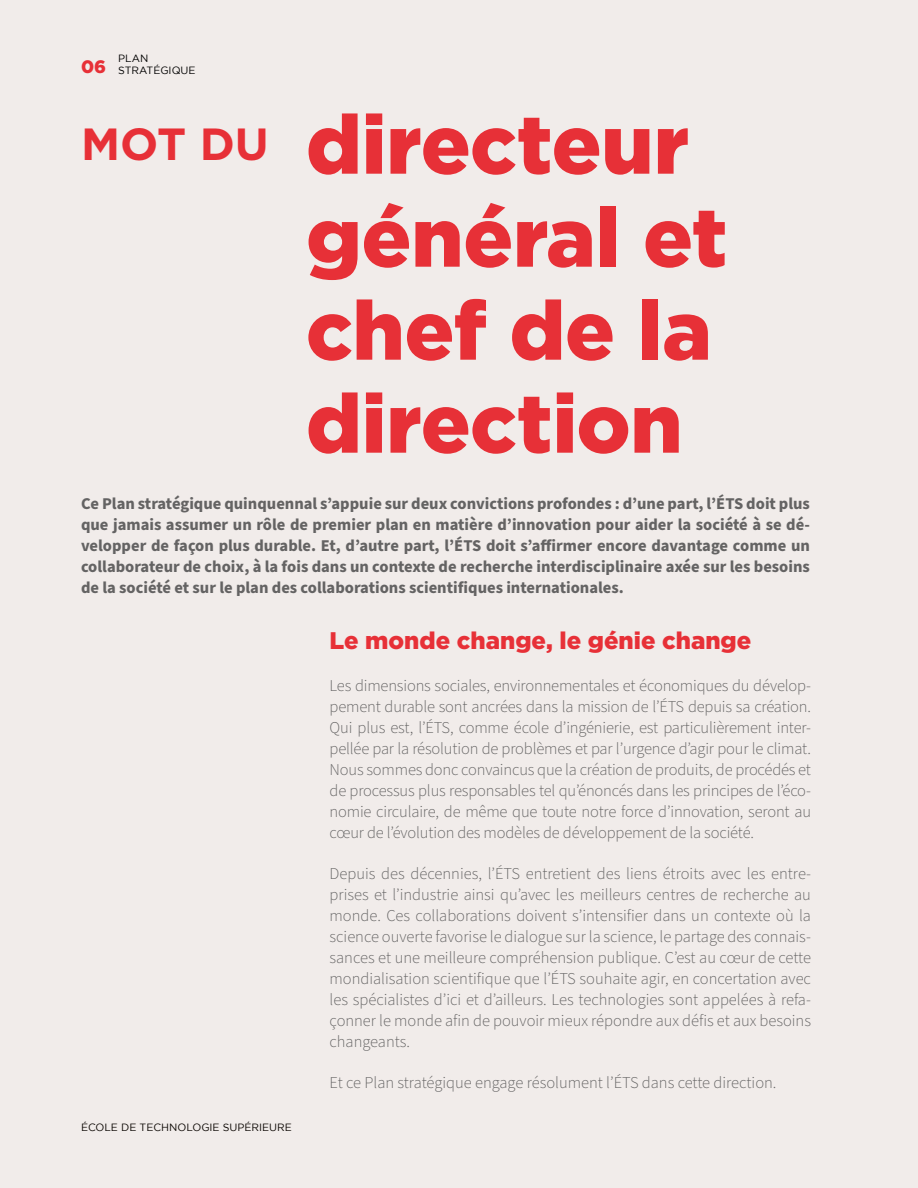
<style>
.page{position:relative;width:918px;height:1188px;background:#f1ecea}
.page>*{position:absolute;margin:0;border:0;box-sizing:border-box;transform-origin:0 0}
.t1{font:900 82.5px/93px "Gotham";letter-spacing:-.005em;color:#e73037}
.t2{font:700 45px "Gotham";color:#e73037}
.t3{font:900 24px "Gotham";color:#e73037}
.t4{font:900 18px "Gotham";color:#e73037}
.texte_régulier{font:300 16.5px/21px "Source Sans Pro";color:#646363;text-align:justify}
.texte_régulier-2{font:700 16.5px/21px "Source Sans Pro";color:#646363;text-align:justify}
.t5{font:10.5px "Gotham";color:#090400}
.t6{font:10.5px/12.6px "Gotham";color:#000}
</style>
<div class="page">
<p class="t4" style="left:81px;top:56px;width:27px">06</p>
<p class="t6" style="left:118px;top:51px;width:79px">PLAN<br>STRATÉGIQUE</p>
<h2 class="t2" style="left:81px;top:114px;width:189px">MOT DU</h2>
<h2 class="t1" style="left:306px;top:96px;width:423px">directeur général et chef de la direction</h2>
<p class="texte_régulier-2" style="left:81px;top:493px;width:731px">Ce Plan stratégique quinquennal s’appuie sur deux convictions profondes : d’une part, l’ÉTS doit plus que jamais assumer un rôle de premier plan en matière d’innovation pour aider la société à se dé&shy;velopper de façon plus durable. Et, d’autre part, l’ÉTS doit s’affirmer encore davantage comme un collaborateur de choix, à la fois dans un contexte de recherche interdisciplinaire axée sur les besoins de la société et sur le plan des collaborations scientifiques internationales.</p>
<h3 class="t3" style="left:330px;top:627px;width:423px">Le monde change, le génie change</h3>
<p class="texte_régulier" style="left:330px;top:675px;width:483px">Les dimensions sociales, environnementales et économiques du dévelop&shy;pement durable sont ancrées dans la mission de l’ÉTS depuis sa création.<br>Qui plus est, l’ÉTS, comme école d’ingénierie, est particulièrement inter&shy;pellée par la résolution de problèmes et par l’urgence d’agir pour le climat.<br>Nous sommes donc convaincus que la création de produits, de procédés et de processus plus responsables tel qu’énoncés dans les principes de l’éco&shy;nomie circulaire, de même que toute notre force d’innovation, seront au cœur de l’évolution des modèles de développement de la société.</p>
<p class="texte_régulier" style="left:330px;top:863px;width:483px">Depuis des décennies, l’ÉTS entretient des liens étroits avec les entre&shy;prises et l’industrie ainsi qu’avec les meilleurs centres de recherche au monde. Ces collaborations doivent s’intensifier dans un contexte où la science ouverte favorise le dialogue sur la science, le partage des connais&shy;sances et une meilleure compréhension publique. C’est au cœur de cette mondialisation scientifique que l’ÉTS souhaite agir, en concertation avec les spécialistes d’ici et d’ailleurs. Les technologies sont appelées à refa&shy;çonner le monde afin de pouvoir mieux répondre aux défis et aux besoins changeants.</p>
<p class="texte_régulier" style="left:330px;top:1073px;width:448px">Et ce Plan stratégique engage résolument l’ÉTS dans cette direction.</p>
<p class="t5" style="left:81px;top:1121px;width:212px">ÉCOLE DE TECHNOLOGIE SUPÉRIEURE</p>
</div>
